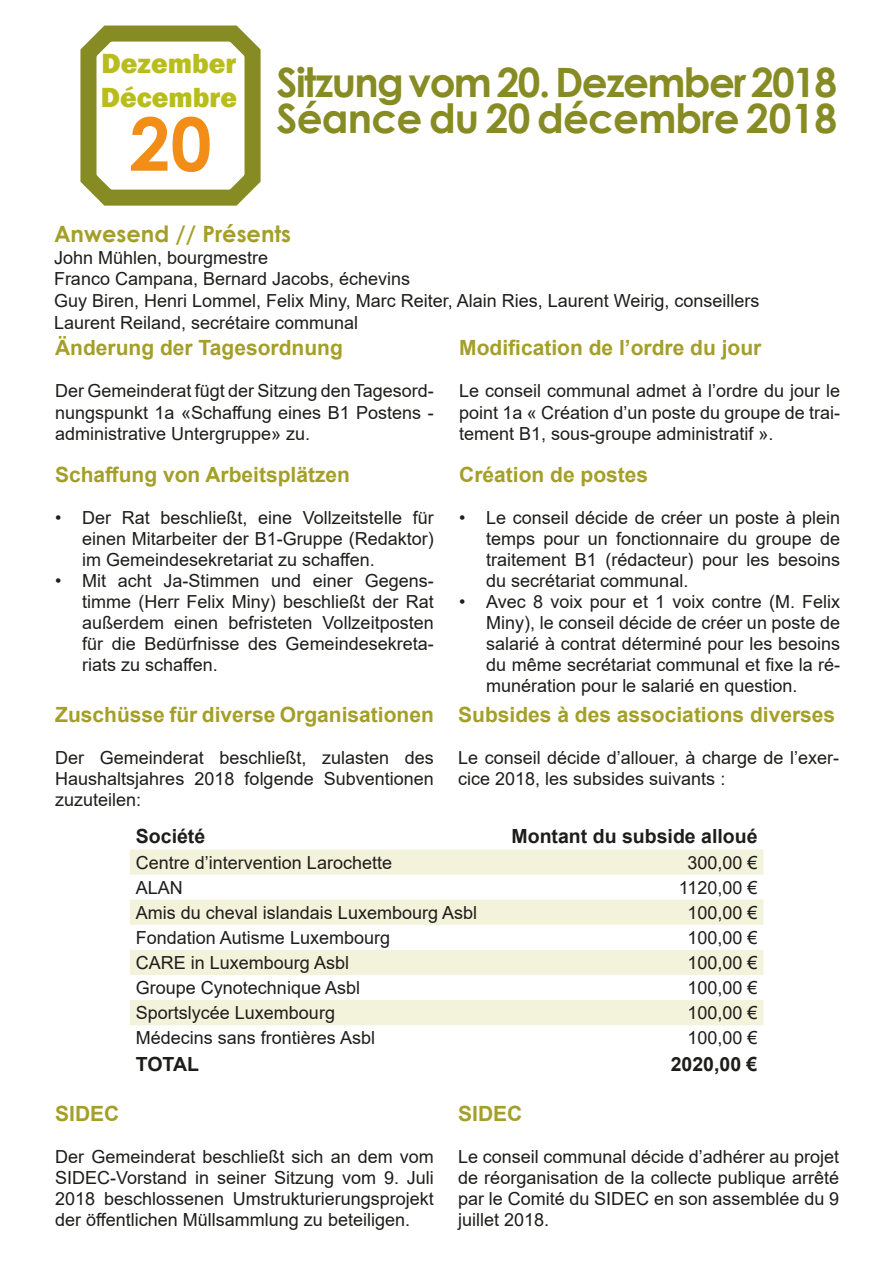
<style>
.page{position:relative;width:893px;height:1263px;background:#fff}
.page>*{position:absolute;margin:0;border:0;box-sizing:border-box;transform-origin:0 0}
.t1{font:700 73.5px "Century Gothic";color:#f28d18}
.t2{font:700 40.5px "Century Gothic";letter-spacing:-.04em;color:#878b23}
.t3{font:700 40.5px "Century Gothic";letter-spacing:-.02em;color:#878b23}
.t4{font:800 28.5px "Franklin Gothic";color:#b9bd1c}
.t5{font:700 22.5px "Century Gothic";color:#a49f29}
.t6{font:700 21px "Arial";color:#a49f29}
.t7{font:700 19.5px "Arial";color:#1d1d1b}
.t8{font:18px/21px "Arial";color:#1d1d1b;text-align:justify}
</style>
<div class="page">
<svg style="left:80px;top:25px;width:181px;height:181px"></svg>
<svg style="left:130px;top:849px;width:633px;height:176px;fill:#f3f2da"></svg>
<p class="t4" style="left:102px;top:45px;width:136px">Dezember</p>
<p class="t4" style="left:101px;top:79px;width:138px">Décembre</p>
<p class="t1" style="left:129px;top:88px;width:84px">20</p>
<p class="t2" style="left:277px;top:51px;width:562px">Sitzung vom 20. Dezember 2018</p>
<p class="t3" style="left:277px;top:87px;width:562px">Séance du 20 décembre 2018</p>
<p class="t5" style="left:54px;top:217px;width:239px">Anwesend // Présents</p>
<p class="t8" style="left:54px;top:247px;width:216px">John Mühlen, bourgmestre</p>
<p class="t8" style="left:54px;top:268px;width:358px">Franco Campana, Bernard Jacobs, échevins</p>
<p class="t8" style="left:54px;top:290px;width:707px">Guy Biren, Henri Lommel, Felix Miny, Marc Reiter, Alain Ries, Laurent Weirig, conseillers</p>
<p class="t8" style="left:54px;top:312px;width:306px">Laurent Reiland, secrétaire communal</p>
<p class="t6" style="left:459px;top:333px;width:304px">Modification de l’ordre du jour</p>
<p class="t8" style="left:459px;top:381px;width:382px">Le conseil communal admet à l’ordre du jour le point 1a « Création d’un poste du groupe de trai&shy;tement B1, sous-groupe administratif ».</p>
<p class="t6" style="left:459px;top:459px;width:191px">Création de postes</p>
<p class="t8" style="left:486px;top:507px;width:355px;text-indent:-27px">• Le conseil décide de créer un poste à plein temps pour un fonctionnaire du groupe de traitement B1 (rédacteur) pour les besoins du secrétariat communal.</p>
<p class="t8" style="left:486px;top:591px;width:355px;text-indent:-27px">• Avec 8 voix pour et 1 voix contre (M. Felix Miny), le conseil décide de créer un poste de salarié à contrat déterminé pour les besoins du même secrétariat communal et fixe la ré&shy;munération pour le salarié en question.</p>
<p class="t6" style="left:55px;top:333px;width:289px">Änderung der Tagesordnung</p>
<p class="t8" style="left:55px;top:381px;width:380px">Der Gemeinderat fügt der Sitzung den Tagesord&shy;nungspunkt 1a «Schaffung eines B1 Postens - administrative Untergruppe» zu.</p>
<p class="t6" style="left:55px;top:459px;width:297px">Schaffung von Arbeitsplätzen</p>
<p class="t8" style="left:82px;top:507px;width:353px;text-indent:-27px">• Der Rat beschließt, eine Vollzeitstelle für einen Mitarbeiter der B1-Gruppe (Redaktor) im Gemeindesekretariat zu schaffen.</p>
<p class="t8" style="left:82px;top:570px;width:353px;text-indent:-27px">• Mit acht Ja-Stimmen und einer Gegens&shy;timme (Herr Felix Miny) beschließt der Rat außerdem einen befristeten Vollzeitposten für die Bedürfnisse des Gemeindesekreta&shy;riats zu schaffen.</p>
<p class="t6" style="left:55px;top:699px;width:380px">Zuschüsse für diverse Organisationen</p>
<p class="t8" style="left:55px;top:747px;width:380px">Der Gemeinderat beschließt, zulasten des Haushaltsjahres 2018 folgende Subventionen zuzuteilen:</p>
<p class="t6" style="left:458px;top:699px;width:379px">Subsides à des associations diverses</p>
<p class="t8" style="left:458px;top:747px;width:382px">Le conseil décide d’allouer, à charge de l’exer&shy;cice 2018, les subsides suivants :</p>
<p class="t7" style="left:136px;top:823px;width:71px">Société</p>
<p class="t7" style="left:512px;top:823px;width:247px">Montant du subside alloué</p>
<p class="t8" style="left:136px;top:852px;width:258px">Centre d’intervention Larochette</p>
<p class="t8" style="left:687px;top:852px;width:72px">300,00 €</p>
<p class="t8" style="left:136px;top:877px;width:49px">ALAN</p>
<p class="t8" style="left:679px;top:877px;width:80px">1120,00 €</p>
<p class="t8" style="left:136px;top:902px;width:343px">Amis du cheval islandais Luxembourg Asbl</p>
<p class="t8" style="left:687px;top:902px;width:72px">100,00 €</p>
<p class="t8" style="left:136px;top:927px;width:256px">Fondation Autisme Luxembourg</p>
<p class="t8" style="left:687px;top:927px;width:72px">100,00 €</p>
<p class="t8" style="left:136px;top:952px;width:215px">CARE in Luxembourg Asbl</p>
<p class="t8" style="left:687px;top:952px;width:72px">100,00 €</p>
<p class="t8" style="left:136px;top:977px;width:226px">Groupe Cynotechnique Asbl</p>
<p class="t8" style="left:687px;top:977px;width:72px">100,00 €</p>
<p class="t8" style="left:136px;top:1002px;width:201px">Sportslycée Luxembourg</p>
<p class="t8" style="left:687px;top:1002px;width:72px">100,00 €</p>
<p class="t8" style="left:136px;top:1027px;width:241px">Médecins sans frontières Asbl</p>
<p class="t8" style="left:687px;top:1027px;width:72px">100,00 €</p>
<p class="t7" style="left:136px;top:1050px;width:65px">TOTAL</p>
<p class="t7" style="left:671px;top:1050px;width:88px">2020,00 €</p>
<p class="t6" style="left:55px;top:1098px;width:66px">SIDEC</p>
<p class="t8" style="left:55px;top:1146px;width:380px">Der Gemeinderat beschließt sich an dem vom SIDEC-Vorstand in seiner Sitzung vom 9. Juli 2018 beschlossenen Umstrukturierungsprojekt der öffentlichen Müllsammlung zu beteiligen.</p>
<p class="t6" style="left:458px;top:1098px;width:66px">SIDEC</p>
<p class="t8" style="left:458px;top:1146px;width:382px">Le conseil communal décide d’adhérer au projet de réorganisation de la collecte publique arrêté par le Comité du SIDEC en son assemblée du 9 juillet 2018.</p>
</div>
